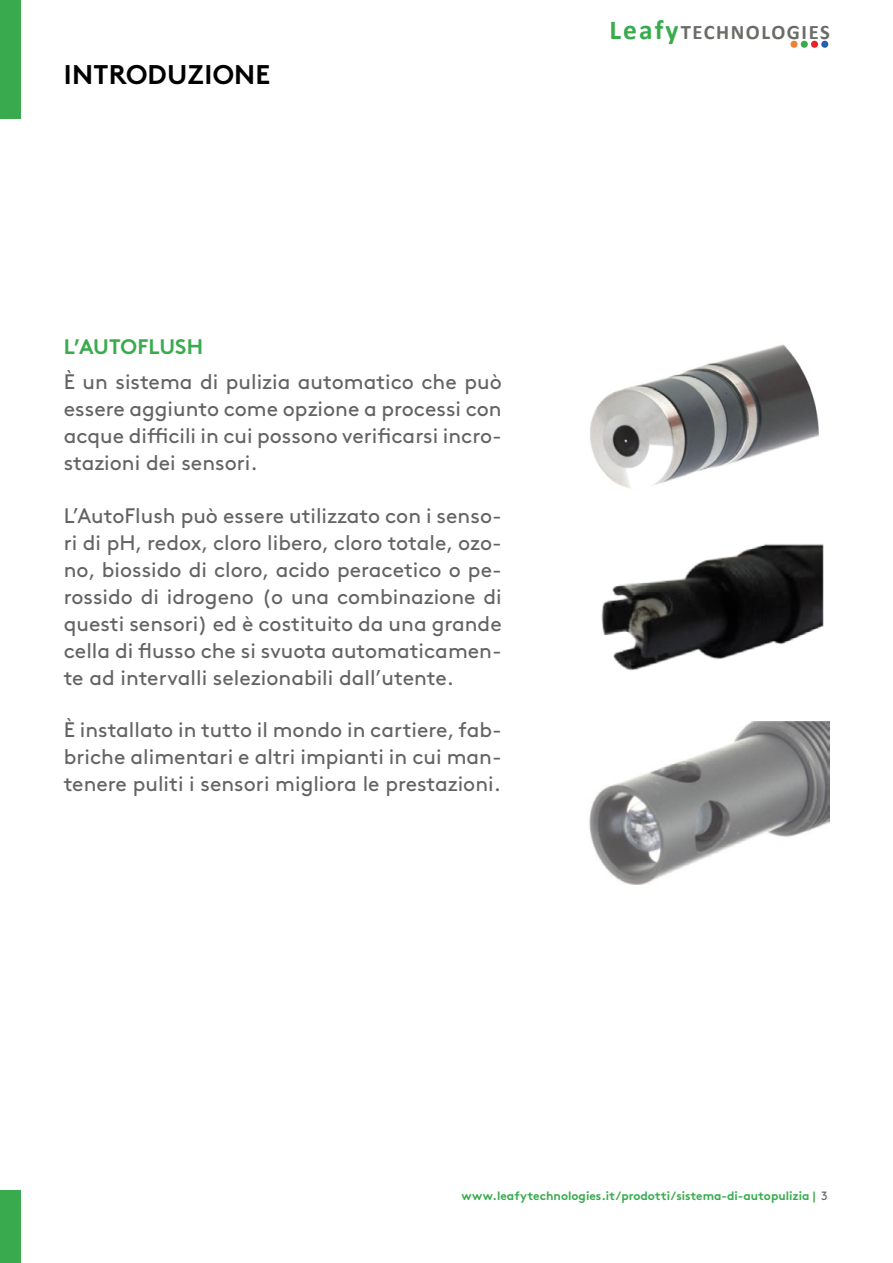
<style>
.page{position:relative;width:893px;height:1263px;background:#fff}
.page>*{position:absolute;margin:0;border:0;box-sizing:border-box;transform-origin:0 0}
.t1{font:700 27px "Brown Std";letter-spacing:.01em;color:#000}
.t2{font:21px/27px "Brown Std";color:#646363;text-align:justify}
.t3{font:700 21px "Brown Std";letter-spacing:.01em;color:#39ab4e}
.t4{font:700 20.7px "Calibri";letter-spacing:.075em;color:#6a6c68}
.t5{font:700 12px "Brown Std";color:#39ab4e}
.s1{font-size:27.6px;color:#39ab4e}
.s2{font-weight:400;color:#646363}
</style>
<div class="page">
<div style="left:0;top:0;width:21px;height:119px;background:#39ab4e"></div>
<div style="left:0;top:1191px;width:21px;height:72px;background:#39ab4e"></div>
<div style="left:790px;top:41px;width:8px;height:7px;background:#f07f32;border-radius:50%"></div>
<div style="left:801px;top:41px;width:7px;height:7px;background:#39aa4e;border-radius:50%"></div>
<div style="left:811px;top:41px;width:7px;height:7px;background:#e52429;border-radius:50%"></div>
<div style="left:821px;top:41px;width:7px;height:7px;background:#265faa;border-radius:50%"></div>
<img style="left:590px;top:344px;width:229px;height:144px">
<img style="left:601px;top:544px;width:223px;height:127px">
<img style="left:589px;top:722px;width:240px;height:162px">
<p class="t1" style="left:64px;top:58px;width:208px">INTRODUZIONE</p>
<p class="t3" style="left:64px;top:333px;width:141px">L’AUTOFLUSH</p>
<p class="t2" style="left:64px;top:368px;width:439px">È un sistema di pulizia automatico che può essere aggiunto come opzione a processi con acque difficili in cui possono verificarsi incro&shy;stazioni dei sensori.</p>
<p class="t2" style="left:64px;top:502px;width:440px">L’AutoFlush può essere utilizzato con i senso&shy;ri di pH, redox, cloro libero, cloro totale, ozo&shy;no, biossido di cloro, acido peracetico o pe&shy;rossido di idrogeno (o una combinazione di questi sensori) ed è costituito da una grande cella di flusso che si svuota automaticamen&shy;te ad intervalli selezionabili dall’utente.</p>
<p class="t2" style="left:64px;top:716px;width:439px">È installato in tutto il mondo in cartiere, fab&shy;briche alimentari e altri impianti in cui man&shy;tenere puliti i sensori migliora le prestazioni.</p>
<p class="t4" style="left:609px;top:18px;width:222px"><span class="s1">Leafy</span>TECHNOLOGIES</p>
<p class="t5" style="left:461px;top:1188px;width:368px">www.leafytechnologies.it/prodotti/sistema-di-autopulizia | <span class="s2">3</span></p>
</div>
